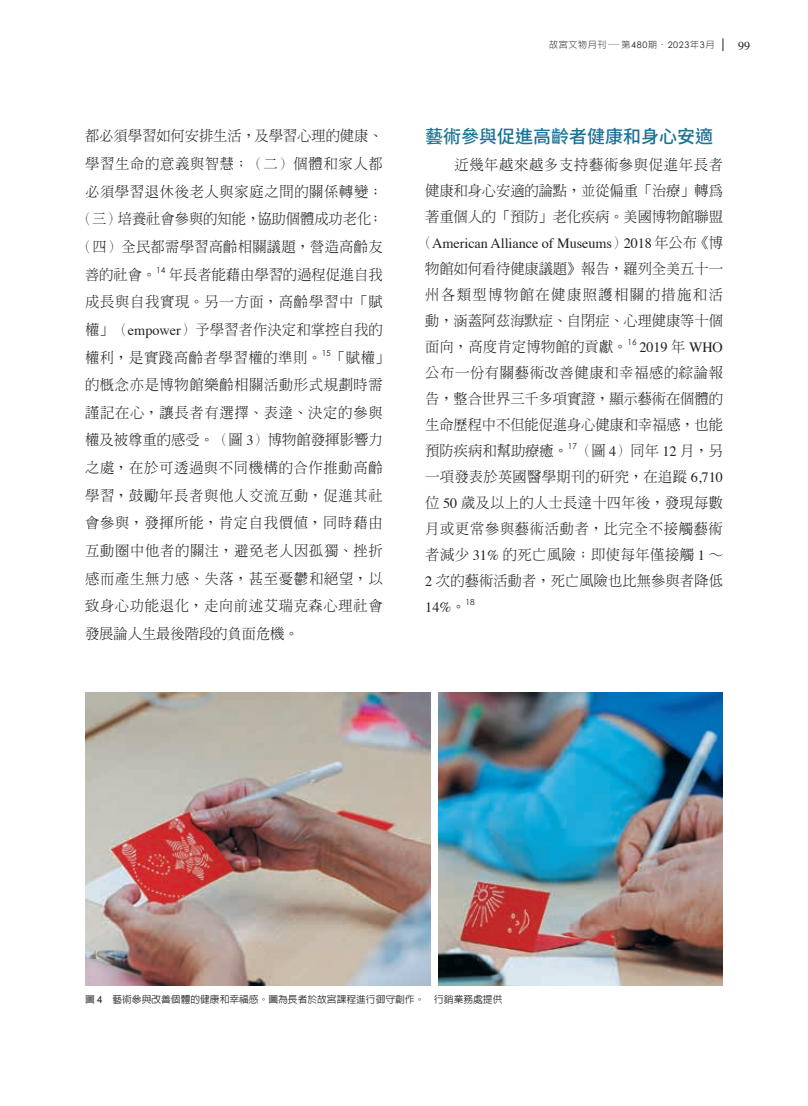
<style>
.page{position:relative;width:808px;height:1106px;background:#fff}
.page>*{position:absolute;margin:0;border:0;box-sizing:border-box;transform-origin:0 0}
.t1{font:500 18px "Noto Sans CJ Ktc";color:#1b7395}
.t2{font:300 14.25px/27.6px "AR Ming B5";letter-spacing:.045em;color:#231f20;text-align:justify}
.t3{font:14.25px "Times";letter-spacing:-.005em;color:#231f20}
.t4{font:300 14.25px "AR Ming B5";color:#231f20}
.t5{font:300 14.25px "AR Ming B5";letter-spacing:.02em;color:#231f20}
.t6{font:12px "Times";color:#231f20}
.t7{font:500 9.75px "AR Hei B5";color:#231f20}
.t8{font:300 9px "AR Hei B5";letter-spacing:.075em;color:#231f20}
.t9{font:8.25px "Century Gothic";color:#231f20}
.s1{font-family:"Times";font-weight:400}
.s2{font-family:"Century Gothic";font-weight:400}
.s3{font-family:"Adobe Song Std"}
.s4{font-family:"AR Ming B5";font-weight:300}
.s5{font-family:"Arial";font-weight:400}
</style>
<div class="page">
<svg style="left:723px;top:38px;width:1px;height:13px"></svg>
<img style="left:85px;top:692px;width:345px;height:293px">
<img style="left:439px;top:692px;width:284px;height:293px">
<p class="t4" style="left:85px;top:129px;width:299px">都必須學習如何安排生活，及學習心理的健康、</p>
<p class="t2" style="left:85px;top:150px;width:299px">學習生命的意義與智慧；（二）個體和家人都</p>
<p class="t2" style="left:85px;top:177px;width:299px">必須學習退休後老人與家庭之間的關係轉變；</p>
<p class="t4" style="left:78px;top:212px;width:306px">（三）培養社會參與的知能，協助個體成功老化；</p>
<p class="t5" style="left:78px;top:239px;width:306px">（四）全民都需學習高齡相關議題，營造高齡友</p>
<p class="t2" style="left:85px;top:260px;width:73px">善的社會。</p>
<p class="t9" style="left:156px;top:264px;width:11px">14</p>
<p class="t2" style="left:85px;top:260px;width:299px;text-indent:84px">年長者能藉由學習的過程促進自我成長與自我實現。另一方面，高齡學習中「賦權」（<span class="s1">empower</span>）予學習者作決定和掌控自我的權利，是實踐高齡者學習權的準則。</p>
<p class="t9" style="left:322px;top:347px;width:11px">15</p>
<p class="t2" style="left:85px;top:343px;width:306px;text-align:left;text-indent:246px">「賦權」的概念亦是博物館樂齡相關活動形式規劃時需謹記在心，讓長者有選擇、表達、決定的參與權及被尊重的感受。（圖 <span class="s1">3</span>）博物館發揮影響力之處，在於可透過與不同機構的合作推動高齡學習，鼓勵年長者與他人交流互動，促進其社會參與，發揮所能，肯定自我價值，同時藉由互動圈中他者的關注，避免老人因孤獨、挫折感而產生無力感、失落，甚至憂鬱和絕望，以致身心功能退化，走向前述艾瑞克森心理社會發展論人生最後階段的負面危機。</p>
<p class="t8" style="left:549px;top:40px;width:167px">故宮文物月刊—第<span class="s2">480</span>期<span class="s3">・</span><span class="s2">2023</span>年<span class="s2">3</span>月</p>
<p class="t6" style="left:738px;top:34px;width:13px">99</p>
<p class="t1" style="left:425px;top:127px;width:289px">藝術參與促進高齡者健康和身心安適</p>
<p class="t2" style="left:425px;top:152px;width:299px;line-height:26px;text-indent:29px">近幾年越來越多支持藝術參與促進年長者健康和身心安適的論點，並從偏重「治療」轉為著重個人的「預防」老化疾病。美國博物館聯盟</p>
<p class="t3" style="left:418px;top:230px;width:306px"><span class="s4">（</span>American Alliance of Museums<span class="s4">）</span>2018 <span class="s4">年公布《博</span></p>
<p class="t2" style="left:425px;top:256px;width:299px;line-height:26px">物館如何看待健康議題》報告，羅列全美五十一州各類型博物館在健康照護相關的措施和活動，涵蓋阿茲海默症、自閉症、心理健康等十個面向，高度肯定博物館的貢獻。</p>
<p class="t9" style="left:627px;top:337px;width:11px">16</p>
<p class="t3" style="left:639px;top:334px;width:85px">2019 <span class="s4">年</span> WHO</p>
<p class="t2" style="left:425px;top:360px;width:299px;line-height:26px">公布一份有關藝術改善健康和幸福感的綜論報告，整合世界三千多項實證，顯示藝術在個體的生命歷程中不但能促進身心健康和幸福感，也能預防疾病和幫助療癒。</p>
<p class="t9" style="left:568px;top:441px;width:11px">17</p>
<p class="t2" style="left:425px;top:437px;width:299px;line-height:26px;text-indent:152px">（圖 <span class="s1">4</span>）同年 <span class="s1">12</span> 月，另一項發表於英國醫學期刊的研究，在追蹤 <span class="s1">6,710</span>位 <span class="s1">50</span> 歲及以上的人士長達十四年後，發現每數月或更常參與藝術活動者，比完全不接觸藝術者減少 <span class="s1">31%</span> 的死亡風險；即使每年僅接觸 <span class="s1">1</span> ∼ <span class="s1">2</span> 次的藝術活動者，死亡風險也比無參與者降低</p>
<p class="t3" style="left:425px;top:593px;width:42px">14%<span class="s4">。</span></p>
<p class="t9" style="left:466px;top:596px;width:11px">18</p>
<p class="t7" style="left:85px;top:994px;width:419px">圖 <span class="s5">4</span>　藝術參與改善個體的健康和幸福感。圖為長者於故宮課程進行御守創作。　行銷業務處提供</p>
</div>
